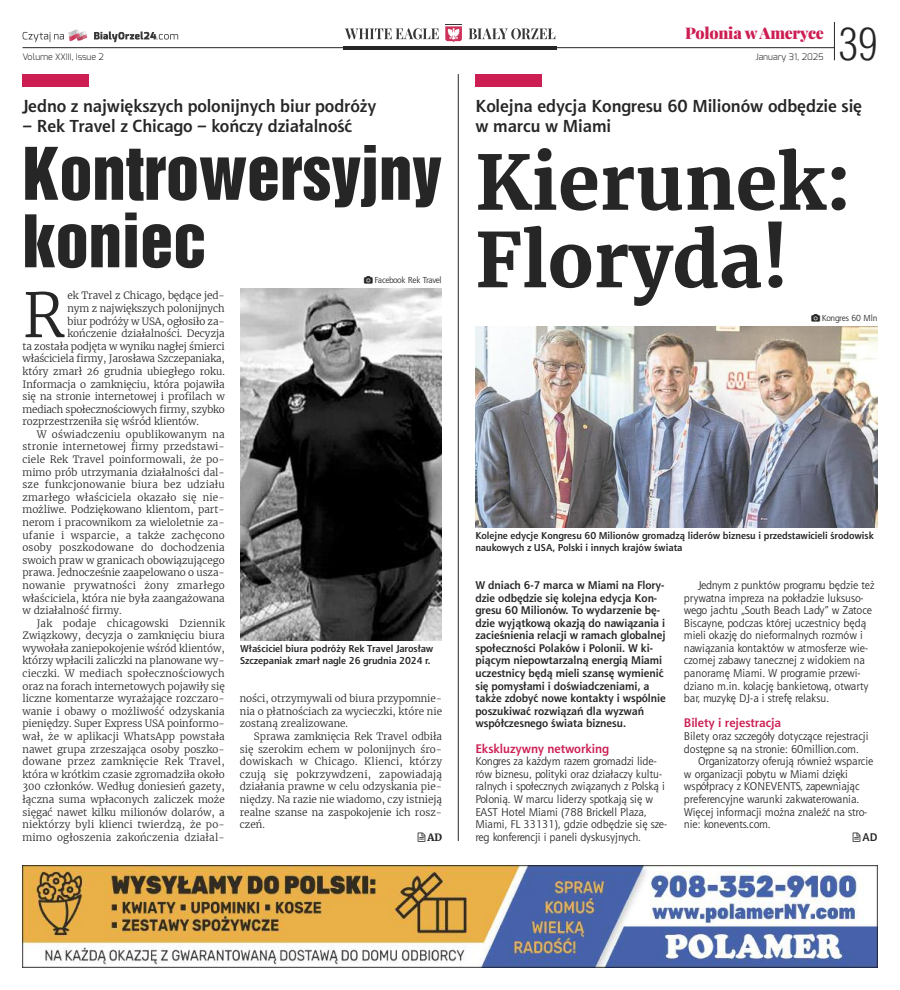
<style>
.page{position:relative;width:900px;height:990px;background:#fff}
.page>*{position:absolute;margin:0;border:0;box-sizing:border-box;transform-origin:0 0}
.t1{font:700 75px/77.5px "Merriweather";color:#272627}
.t2{font:66.25px/67.5px "Switzerland Inserat";color:#272627}
.t3{font:300 60.75px "Merriweather";color:#272627}
.t4{font:300 43.62px "Switzerland Cond";color:#272627}
.t5{font:700 17.5px/20px "Aerton EFN";color:#272627}
.t6{font:900 15.62px "Playfair Display";letter-spacing:-.015em;color:#cc1e52}
.t7{font:700 12.5px "Aerton EFN";color:#cc1e52}
.t8{font:11.25px/12.6px "Aerton EFN";color:#272627}
.t9{font:700 11.25px/12.6px "Aerton EFN";color:#272627}
.t10{font:300 10px/12.6px "Merriweather";color:#272627;text-align:justify}
.t11{font:300 10px "Merriweather";letter-spacing:.02em;color:#272627}
.t12{font:700 10px/12.6px "Aerton EFN";color:#272627}
.t13{font:700 10px "Merriweather";color:#272627}
.t14{font:300 9px "Exo";color:#272627}
.t15{font:8.75px "Aerton EFN";letter-spacing:-.035em;color:#272627}
.t16{font:8.75px "Aerton EFN";color:#272627}
</style>
<div class="page">
<div style="left:22px;top:74px;width:67px;height:13px;background:#cc1e52"></div>
<img style="left:240px;top:288px;width:202px;height:352px">
<hr style="left:458px;top:74px;width:1px;height:767px;background:#272627">
<div style="left:475px;top:74px;width:67px;height:12px;background:#cc1e52"></div>
<img style="left:475px;top:326px;width:402px;height:201px">
<img style="left:22px;top:866px;width:855px;height:102px">
<hr style="left:343px;top:46px;width:214px;height:3px;background:#272627">
<hr style="left:834px;top:22px;width:1px;height:38px;background:#272627">
<svg style="left:23px;top:30px;width:64px;height:12px"></svg>
<svg style="left:94px;top:31px;width:84px;height:11px"></svg>
<svg style="left:345px;top:28px;width:94px;height:11px"></svg>
<svg style="left:469px;top:28px;width:86px;height:11px"></svg>
<svg style="left:445px;top:26px;width:17px;height:16px"></svg>
<hr style="left:22px;top:47px;width:813px;height:1px;background:#272627">
<h3 class="t6" style="left:685px;top:25px;width:140px">Polonia wAmeryce</h3>
<p class="t14" style="left:23px;top:51px;width:83px">Volume XXIII, Issue 2</p>
<p class="t14" style="left:756px;top:51px;width:70px">January 31, 2025</p>
<h3 class="t4" style="left:839px;top:19px;width:40px">39</h3>
<h3 class="t5" style="left:22px;top:98px;width:355px">Jedno z największych polonijnych biur podróży</h3>
<h3 class="t5" style="left:22px;top:118px;width:331px">– Rek Travel z Chicago – kończy działalność</h3>
<h2 class="t2" style="left:22px;top:140px;width:421px">Kontrowersyjny koniec</h2>
<p class="t15" style="left:374px;top:276px;width:69px">Facebook Rek Travel</p>
<h3 class="t3" style="left:22px;top:277px;width:44px">R</h3>
<p class="t10" style="left:68px;top:290px;width:159px">ek Travel z Chicago, będące jed-</p>
<p class="t10" style="left:67px;top:302px;width:159px">nym z największych polonijnych</p>
<p class="t10" style="left:67px;top:315px;width:159px">biur podróży w USA, ogłosiło za-</p>
<p class="t10" style="left:68px;top:327px;width:159px">kończenie działalności. Decyzja</p>
<p class="t10" style="left:23px;top:340px;width:204px">ta została podjęta w wyniku nagłej śmierci</p>
<p class="t10" style="left:23px;top:353px;width:204px">właściciela firmy, Jarosława Szczepaniaka,</p>
<p class="t10" style="left:23px;top:365px;width:204px">który zmarł 26 grudnia ubiegłego roku.</p>
<p class="t10" style="left:23px;top:378px;width:204px">Informacja o zamknięciu, która pojawiła</p>
<p class="t10" style="left:23px;top:390px;width:204px">się na stronie internetowej i profilach w</p>
<p class="t10" style="left:23px;top:403px;width:204px">mediach społecznościowych firmy, szybko</p>
<p class="t10" style="left:23px;top:415px;width:178px">rozprzestrzeniła się wśród klientów.</p>
<p class="t11" style="left:37px;top:428px;width:190px">W oświadczeniu opublikowanym na</p>
<p class="t10" style="left:23px;top:441px;width:204px">stronie internetowej firmy przedstawi-</p>
<p class="t10" style="left:23px;top:453px;width:204px">ciele Rek Travel poinformowali, że po-</p>
<p class="t10" style="left:23px;top:466px;width:204px">mimo prób utrzymania działalności dal-</p>
<p class="t11" style="left:23px;top:478px;width:204px">sze funkcjonowanie biura bez udziału</p>
<p class="t11" style="left:23px;top:491px;width:204px">zmarłego właściciela okazało się nie-</p>
<p class="t10" style="left:23px;top:504px;width:204px">możliwe. Podziękowano klientom, part-</p>
<p class="t10" style="left:23px;top:516px;width:204px">nerom i pracownikom za wieloletnie za-</p>
<p class="t11" style="left:22px;top:529px;width:204px">ufanie i wsparcie, a także zachęcono</p>
<p class="t11" style="left:22px;top:541px;width:204px">osoby poszkodowane do dochodzenia</p>
<p class="t10" style="left:22px;top:554px;width:204px">swoich praw w granicach obowiązującego</p>
<p class="t10" style="left:22px;top:566px;width:204px">prawa. Jednocześnie zaapelowano o usza-</p>
<p class="t11" style="left:22px;top:579px;width:204px">nowanie prywatności żony zmarłego</p>
<p class="t10" style="left:22px;top:592px;width:204px">właściciela, która nie była zaangażowana</p>
<p class="t10" style="left:23px;top:604px;width:101px">w działalność firmy.</p>
<p class="t11" style="left:37px;top:617px;width:190px">Jak podaje chicagowski Dziennik</p>
<p class="t10" style="left:22px;top:629px;width:204px">Związkowy, decyzja o zamknięciu biura</p>
<p class="t10" style="left:22px;top:642px;width:204px">wywołała zaniepokojenie wśród klientów,</p>
<p class="t10" style="left:22px;top:655px;width:204px">którzy wpłacili zaliczki na planowane wy-</p>
<p class="t11" style="left:22px;top:667px;width:204px">cieczki. W mediach społecznościowych</p>
<p class="t10" style="left:22px;top:680px;width:204px">oraz na forach internetowych pojawiły się</p>
<p class="t10" style="left:22px;top:692px;width:204px">liczne komentarze wyrażające rozczaro-</p>
<p class="t10" style="left:22px;top:705px;width:204px">wanie i obawy o możliwość odzyskania</p>
<p class="t10" style="left:23px;top:718px;width:204px">pieniędzy. Super Express USA poinformo-</p>
<p class="t10" style="left:23px;top:730px;width:204px">wał, że w aplikacji WhatsApp powstała</p>
<p class="t10" style="left:23px;top:743px;width:204px">nawet grupa zrzeszająca osoby poszko-</p>
<p class="t11" style="left:23px;top:755px;width:204px">dowane przez zamknięcie Rek Travel,</p>
<p class="t10" style="left:23px;top:768px;width:204px">która w krótkim czasie zgromadziła około</p>
<p class="t10" style="left:23px;top:780px;width:204px">300 członków. Według doniesień gazety,</p>
<p class="t10" style="left:23px;top:793px;width:204px">łączna suma wpłaconych zaliczek może</p>
<p class="t10" style="left:23px;top:806px;width:204px">sięgać nawet kilku milionów dolarów, a</p>
<p class="t11" style="left:23px;top:818px;width:204px">niektórzy byli klienci twierdzą, że po-</p>
<p class="t11" style="left:23px;top:831px;width:204px">mimo ogłoszenia zakończenia działal-</p>
<p class="t12" style="left:240px;top:643px;width:194px">Właściciel biura podróży Rek Travel Jarosław<br>Szczepaniak zmarł nagle 26 grudnia 2024 r.</p>
<p class="t10" style="left:240px;top:692px;width:204px">ności, otrzymywali od biura przypomnie&shy;nia o płatnościach za wycieczki, które nie zostaną zrealizowane.</p>
<p class="t10" style="left:240px;top:730px;width:204px;text-indent:14px">Sprawa zamknięcia Rek Travel odbiła się szerokim echem w polonijnych śro&shy;dowiskach w Chicago. Klienci, którzy czują się pokrzywdzeni, zapowiadają działania prawne w celu odzyskania pie&shy;niędzy. Na razie nie wiadomo, czy istnieją realne szanse na zaspokojenie ich rosz&shy;czeń.</p>
<p class="t13" style="left:427px;top:831px;width:16px">aD</p>
<h3 class="t5" style="left:475px;top:98px;width:388px">Kolejna edycja Kongresu 60 Milionów odbędzie się w marcu w Miami</h3>
<h1 class="t1" style="left:475px;top:144px;width:377px">Kierunek:<br>Floryda!</h1>
<p class="t16" style="left:822px;top:314px;width:57px">Kongres 60 Mln</p>
<p class="t12" style="left:475px;top:530px;width:400px">Kolejne edycje Kongresu 60 Milionów gromadzą liderów biznesu i przedstawicieli środowisk naukowych z USA, Polski i innych krajów świata</p>
<p class="t9" style="left:475px;top:580px;width:192px">W dniach 6-7 marca w Miami na Flory&shy;dzie odbędzie się kolejna edycja Kon&shy;gresu 60 Milionów. To wydarzenie bę&shy;dzie wyjątkową okazją do nawiązania i zacieśnienia relacji w ramach globalnej społeczności Polaków i Polonii. W ki&shy;piącym niepowtarzalną energią Miami uczestnicy będą mieli szansę wymienić się pomysłami i doświadczeniami, a także zdobyć nowe kontakty i wspólnie poszukiwać rozwiązań dla wyzwań współczesnego świata biznesu.</p>
<p class="t7" style="left:475px;top:743px;width:135px">Ekskluzywny networking</p>
<p class="t8" style="left:475px;top:756px;width:193px">Kongres za każdym razem gromadzi lide&shy;rów biznesu, polityki oraz działaczy kultu&shy;ralnych i społecznych związanych z Polską i Polonią. W marcu liderzy spotkają się w EAST Hotel Miami (788 Brickell Plaza, Miami, FL 33131), gdzie odbędzie się sze&shy;reg konferencji i paneli dyskusyjnych.</p>
<p class="t8" style="left:684px;top:580px;width:192px;text-indent:14px">Jednym z punktów programu będzie też prywatna impreza na pokładzie luksuso&shy;wego jachtu „South Beach Lady” w Zatoce Biscayne, podczas której uczestnicy będą mieli okazję do nieformalnych rozmów i nawiązania kontaktów w atmosferze wie&shy;czornej zabawy tanecznej z widokiem na panoramę Miami. W programie przewi&shy;dziano m.in. kolację bankietową, otwarty bar, muzykę DJ-a i strefę relaksu.</p>
<p class="t7" style="left:684px;top:718px;width:99px">Bilety i rejestracja</p>
<p class="t8" style="left:684px;top:731px;width:186px">Bilety oraz szczegóły dotyczące rejestracji</p>
<p class="t8" style="left:684px;top:743px;width:176px">dostępne są na stronie: 60million.com.</p>
<p class="t8" style="left:698px;top:756px;width:177px">organizatorzy oferują również wsparcie</p>
<p class="t8" style="left:684px;top:768px;width:166px">w organizacji pobytu w Miami dzięki</p>
<p class="t8" style="left:684px;top:781px;width:177px">współpracy z KoNEVENTS, zapewniając</p>
<p class="t8" style="left:684px;top:794px;width:177px">preferencyjne warunki zakwaterowania.</p>
<p class="t8" style="left:684px;top:806px;width:185px">Więcej informacji można znaleźć na stro-</p>
<p class="t8" style="left:684px;top:819px;width:88px">nie: konevents.com.</p>
<p class="t9" style="left:863px;top:831px;width:16px">AD</p>
</div>
